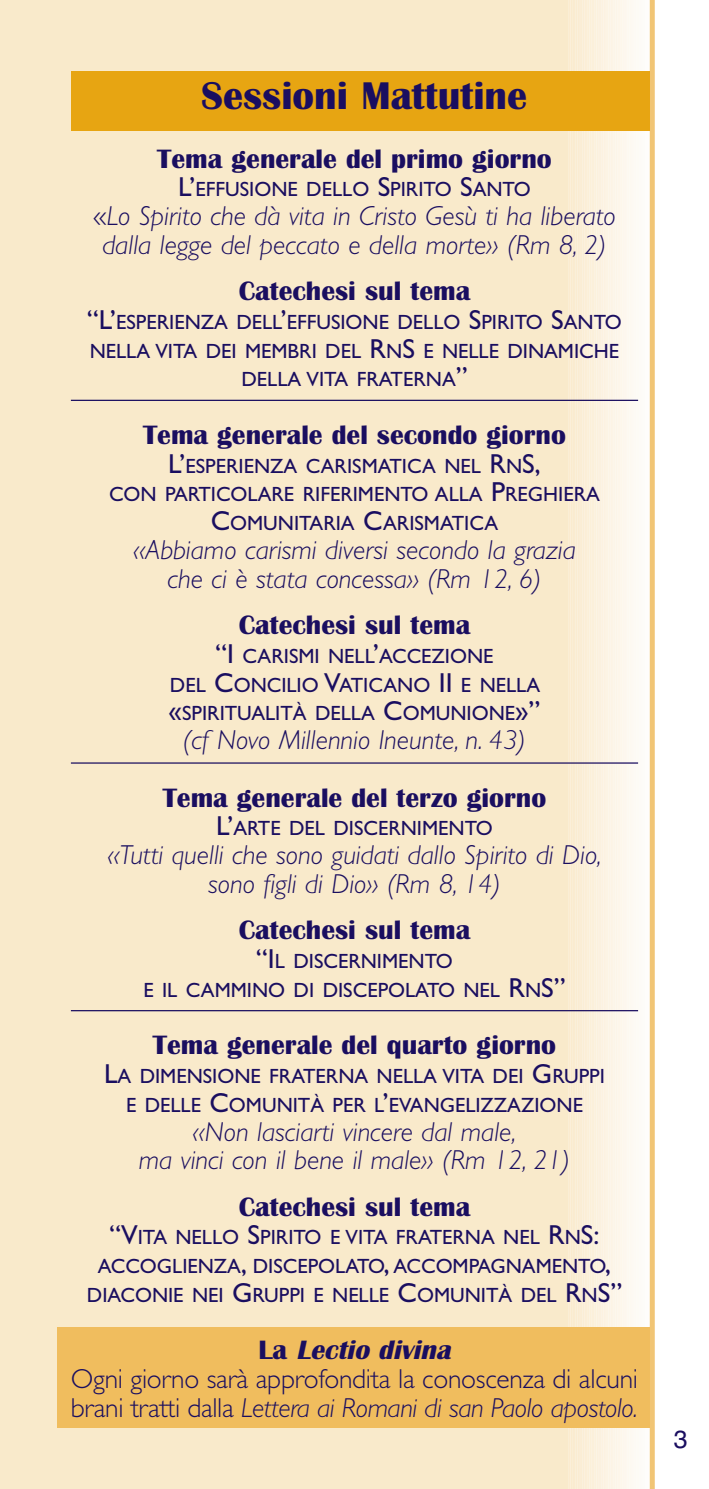
<style>
.page{position:relative;width:709px;height:1489px;background:#fff}
.page>*{position:absolute;margin:0;border:0;box-sizing:border-box;transform-origin:0 0}
.t1{font:700 40px "Britannic";color:#1a0e60}
.t2{font:italic 300 27.5px/28.8px "Gill Sans";color:#1a0e60;text-align:center}
.t3{font:700 27.5px "Britannic";color:#1a0e60}
.t4{font:300 27.5px/28.8px "Gill Sans";letter-spacing:-.01em;color:#1a0e60}
.t5{font:italic 700 27.5px "Britannic";color:#1a0e60}
.t6{font:25px "Helvetica";color:#1a0e60}
.t7{font:20.5px/28.8px "Gill Sans";color:#1a0e60;text-align:center}
.s1{font-size:27.5px}
.s2{font-style:normal}
.s3{font-style:italic}
</style>
<div class="page">
<div style="left:642px;top:0;width:7px;height:1488px;background:#fefdfb"></div>
<div style="left:637px;top:0;width:7px;height:1488px;background:#fdfbf7"></div>
<div style="left:630px;top:0;width:7px;height:1488px;background:#fdfaf3"></div>
<div style="left:623px;top:0;width:7px;height:1488px;background:#fdf8ef"></div>
<div style="left:618px;top:0;width:7px;height:1488px;background:#fdf7eb"></div>
<div style="left:611px;top:0;width:7px;height:1488px;background:#fcf5e8"></div>
<div style="left:604px;top:0;width:7px;height:1488px;background:#fcf4e4"></div>
<div style="left:602px;top:0;width:7px;height:1488px;background:#fcf6ea"></div>
<div style="left:600px;top:0;width:8px;height:1488px;background:#fcf2e1"></div>
<div style="left:595px;top:0;width:7px;height:1488px;background:#fbf3e5"></div>
<div style="left:593px;top:0;width:8px;height:1488px;background:#fbf1dd"></div>
<div style="left:588px;top:0;width:7px;height:1488px;background:#fbf2e1"></div>
<div style="left:587px;top:0;width:7px;height:1488px;background:#fbf0d9"></div>
<div style="left:583px;top:0;width:7px;height:1488px;background:#fbf2e1"></div>
<div style="left:581px;top:0;width:8px;height:1488px;background:#fbeed6"></div>
<div style="left:576px;top:0;width:7px;height:1488px;background:#faf0dd"></div>
<div style="left:574px;top:0;width:8px;height:1488px;background:#faecd2"></div>
<div style="left:569px;top:0;width:7px;height:1488px;background:#faefd9"></div>
<div style="left:567px;top:0;width:8px;height:1488px;background:#faebce"></div>
<div style="left:0;top:0;width:567px;height:1488px;background:#f9eacb"></div>
<div style="left:649px;top:0;width:5px;height:1488px;background:#f1c575"></div>
<div style="left:71px;top:71px;width:578px;height:59px;background:#e7a512"></div>
<div style="left:57px;top:1326px;width:592px;height:101px;background:#f0bd5e"></div>
<hr style="left:71px;top:400px;width:567px;height:1px;background:#1a0e60">
<hr style="left:71px;top:762px;width:567px;height:1px;background:#1a0e60">
<hr style="left:71px;top:1010px;width:567px;height:1px;background:#1a0e60">
<h1 class="t1" style="left:201px;top:72px;width:327px">Sessioni Mattutine</h1>
<h2 class="t3" style="left:157px;top:142px;width:396px">Tema generale del primo giorno</h2>
<p class="t7" style="left:178px;top:175px;width:354px"><span class="s1">L’</span>EFFUSIONE DELLO <span class="s1">S</span>PIRITO <span class="s1">S</span>ANTO</p>
<h2 class="t2" style="left:93px;top:201px;width:524px"><span class="s2">«</span>Lo Spirito che dà vita in Cristo Gesù ti ha liberato dalla legge del peccato e della morte» (Rm 8, 2)</h2>
<h2 class="t3" style="left:239px;top:274px;width:233px">Catechesi sul tema</h2>
<p class="t7" style="left:87px;top:307px;width:536px"><span class="s1">“L’</span>ESPERIENZA DELL<span class="s1">’</span>EFFUSIONE DELLO <span class="s1">S</span>PIRITO <span class="s1">S</span>ANTO<br>NELLA VITA DEI MEMBRI DEL <span class="s1">R</span>N<span class="s1">S</span> E NELLE DINAMICHE<br>DELLA VITA FRATERNA<span class="s1">”</span></p>
<h2 class="t3" style="left:143px;top:418px;width:424px">Tema generale del secondo giorno</h2>
<p class="t7" style="left:109px;top:451px;width:492px"><span class="s1">L’</span>ESPERIENZA CARISMATICA NEL <span class="s1">R</span>N<span class="s1">S,<br></span>CON PARTICOLARE RIFERIMENTO ALLA <span class="s1">P</span>REGHIERA<br><span class="s1">C</span>OMUNITARIA <span class="s1">C</span>ARISMATICA</p>
<h2 class="t2" style="left:133px;top:535px;width:444px">«Abbiamo carismi diversi secondo la grazia che ci è stata concessa» (Rm 12, 6)</h2>
<h2 class="t3" style="left:239px;top:608px;width:233px">Catechesi sul tema</h2>
<p class="t7" style="left:169px;top:641px;width:373px"><span class="s1">“I</span> CARISMI NELL<span class="s1">’</span>ACCEZIONE<br>DEL <span class="s1">C</span>ONCILIO <span class="s1">V</span>ATICANO <span class="s1">II</span> E NELLA <span class="s1">«</span>SPIRITUALITÀ DELLA <span class="s1">C</span>OMUNIONE<span class="s1">»”</span></p>
<h2 class="t2" style="left:183px;top:725px;width:344px">(cf Novo Millennio Ineunte, n. 43)</h2>
<h2 class="t3" style="left:163px;top:781px;width:385px">Tema generale del terzo giorno</h2>
<p class="t7" style="left:216px;top:813px;width:278px"><span class="s1">L’</span>ARTE DEL DISCERNIMENTO</p>
<h2 class="t2" style="left:107px;top:840px;width:496px">«Tutti quelli che sono guidati dallo Spirito di Dio, sono figli di Dio» (Rm 8, 14)</h2>
<h2 class="t3" style="left:239px;top:913px;width:233px">Catechesi sul tema</h2>
<p class="t7" style="left:143px;top:946px;width:423px"><span class="s1">“I</span>L DISCERNIMENTO<br>E IL CAMMINO DI DISCEPOLATO NEL <span class="s1">R</span>N<span class="s1">S”</span></p>
<h2 class="t3" style="left:153px;top:1028px;width:405px">Tema generale del quarto giorno</h2>
<p class="t7" style="left:104px;top:1061px;width:502px"><span class="s1">L</span>A DIMENSIONE FRATERNA NELLA VITA DEI <span class="s1">G</span>RUPPI<br>E DELLE <span class="s1">C</span>OMUNITÀ PER L<span class="s1">’</span>EVANGELIZZAZIONE</p>
<h2 class="t2" style="left:139px;top:1116px;width:433px">«Non lasciarti vincere dal male,<br>ma vinci con il bene il male» (Rm 12, 21)</h2>
<h2 class="t3" style="left:239px;top:1189px;width:233px">Catechesi sul tema</h2>
<p class="t7" style="left:87px;top:1222px;width:536px"><span class="s1">“V</span>ITA NELLO <span class="s1">S</span>PIRITO E VITA FRATERNA NEL <span class="s1">R</span>N<span class="s1">S:<br></span>ACCOGLIENZA<span class="s1">,</span> DISCEPOLATO<span class="s1">,</span> ACCOMPAGNAMENTO<span class="s1">,<br></span>DIACONIE NEI <span class="s1">G</span>RUPPI E NELLE <span class="s1">C</span>OMUNITÀ DEL <span class="s1">R</span>N<span class="s1">S”</span></p>
<h2 class="t5" style="left:258px;top:1333px;width:200px"><span class="s2">L a</span> Lectio divina</h2>
<h2 class="t4" style="left:71px;top:1364px;width:568px">Ogni giorno sarà approfondita la conoscenza di alcuni brani tratti dalla <span class="s3">Lettera ai Romani di san Paolo apostolo.</span></h2>
<p class="t6" style="left:674px;top:1424px;width:15px">3</p>
</div>
